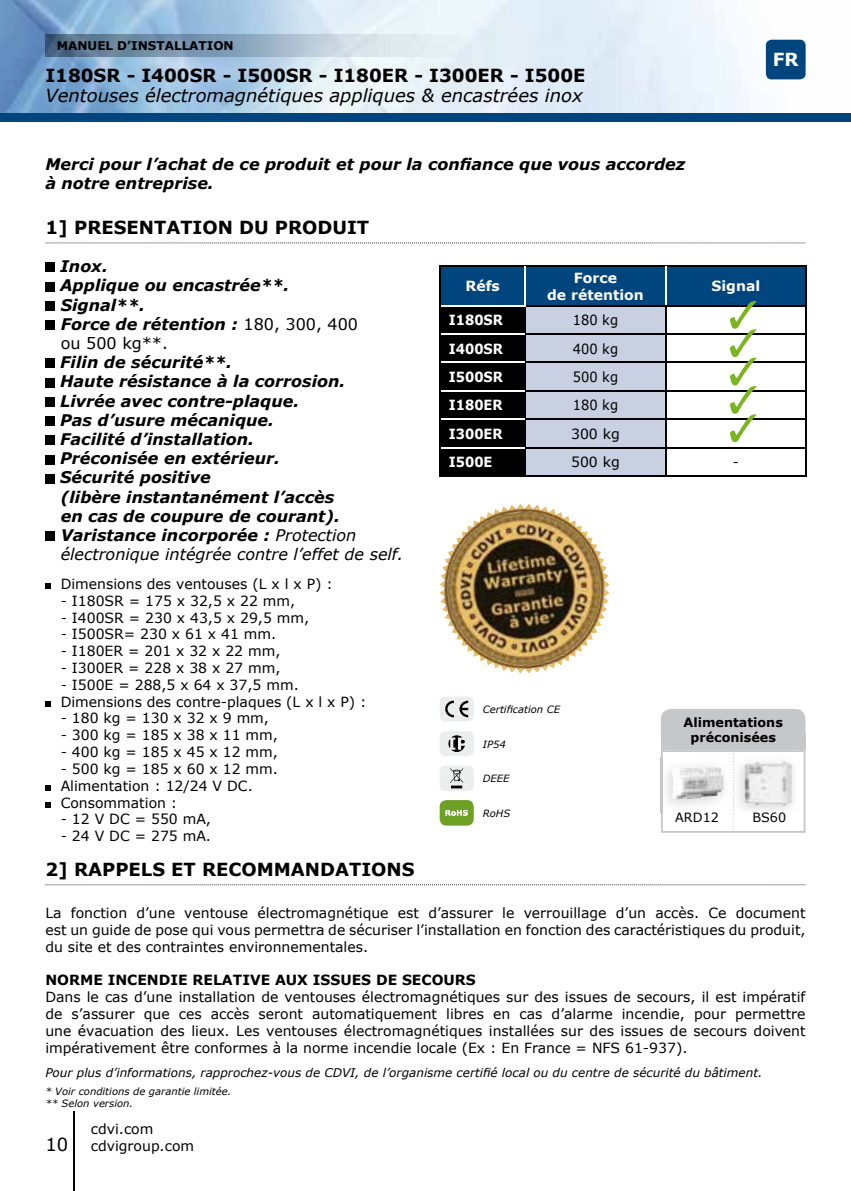
<style>
.page{position:relative;width:851px;height:1191px;background:#fff}
.page>*{position:absolute;margin:0;border:0;box-sizing:border-box;transform-origin:0 0}
.t1{font:700 18px "Verdana";color:#000}
.t2{font:italic 18px "Verdana";color:#000}
.t3{font:700 18px "Verdana";color:#fff}
.t4{font:18px "Verdana";color:#000}
.t5{font:italic 700 16px/19.2px "Verdana";color:#000}
.t6{font:14px/16.8px "Verdana";color:#000}
.t7{font:700 14px "Verdana";color:#000}
.t8{font:700 14px "Verdana";color:#fff;scale:.93 1}
.t9{font:700 14px/16.8px "Verdana";color:#fff;text-align:center}
.t10{font:14px "Verdana";color:#000;scale:.93 1}
.t11{font:14px "Verdana";color:#000;scale:.95 1}
.t12{font:700 12.8px/15.2px "Verdana";color:#000;text-align:center}
.t13{font:12.8px "Verdana";color:#000}
.t14{font:italic 12px "Verdana";color:#000}
.t15{font:700 12px "Verdana";color:#000}
.t16{font:italic 10px/12px "Verdana";color:#000}
.s1{font-weight:400;font-style:normal}
.s2{font-weight:400}
</style>
<div class="page">
<img style="left:0;top:0;width:806px;height:113px">
<div style="left:0;top:113px;width:850px;height:9px;background:#00457d"></div>
<img style="left:45px;top:34px;width:426px;height:23px">
<div style="left:765px;top:40px;width:40px;height:39px;background:#00457d;border-radius:6px"></div>
<hr style="left:74px;top:1111px;width:1px;height:80px;background:#000">
<svg style="left:45px;top:884px;width:760px;height:1px"></svg>
<div style="left:660px;top:709px;width:145px;height:41px;background:#c6c7c8;border-radius:10px"></div>
<svg style="left:660px;top:750px;width:145px;height:82px"></svg>
<img style="left:660px;top:757px;width:71px;height:55px">
<img style="left:672px;top:766px;width:42px;height:33px">
<img style="left:733px;top:752px;width:67px;height:60px">
<img style="left:744px;top:760px;width:48px;height:46px">
<svg style="left:45px;top:242px;width:760px;height:1px"></svg>
<div style="left:45px;top:263px;width:10px;height:9px;background:#000"></div>
<div style="left:45px;top:282px;width:10px;height:9px;background:#000"></div>
<div style="left:45px;top:301px;width:10px;height:9px;background:#000"></div>
<div style="left:45px;top:320px;width:10px;height:10px;background:#000"></div>
<div style="left:45px;top:359px;width:10px;height:9px;background:#000"></div>
<div style="left:45px;top:378px;width:10px;height:9px;background:#000"></div>
<div style="left:45px;top:397px;width:10px;height:9px;background:#000"></div>
<div style="left:45px;top:416px;width:10px;height:10px;background:#000"></div>
<div style="left:45px;top:435px;width:10px;height:10px;background:#000"></div>
<div style="left:45px;top:455px;width:10px;height:9px;background:#000"></div>
<div style="left:45px;top:474px;width:10px;height:9px;background:#000"></div>
<div style="left:45px;top:531px;width:10px;height:10px;background:#000"></div>
<svg style="left:45px;top:583px;width:6px;height:6px"></svg>
<svg style="left:45px;top:701px;width:6px;height:5px"></svg>
<svg style="left:45px;top:785px;width:6px;height:5px"></svg>
<svg style="left:45px;top:802px;width:6px;height:5px"></svg>
<div style="left:665px;top:266px;width:141px;height:40px;background:#00457d"></div>
<hr style="left:665px;top:305px;width:141px;height:1px;background:#000">
<hr style="left:665px;top:333px;width:141px;height:1px;background:#000">
<hr style="left:665px;top:362px;width:141px;height:1px;background:#000">
<hr style="left:665px;top:390px;width:141px;height:1px;background:#000">
<hr style="left:665px;top:419px;width:141px;height:1px;background:#000">
<hr style="left:665px;top:447px;width:141px;height:1px;background:#000">
<svg style="left:805px;top:306px;width:1px;height:169px"></svg>
<hr style="left:665px;top:475px;width:141px;height:1px;background:#000">
<hr style="left:665px;top:265px;width:141px;height:1px;background:#000">
<hr style="left:805px;top:266px;width:1px;height:39px;background:#000">
<hr style="left:439px;top:265px;width:86px;height:1px;background:#000">
<hr style="left:525px;top:265px;width:140px;height:1px;background:#000">
<svg style="left:439px;top:266px;width:227px;height:210px;background:#627284"></svg>
<hr style="left:439px;top:475px;width:86px;height:1px;background:#000">
<div style="left:439px;top:696px;width:34px;height:25px;background:#eceded;border-radius:6px"></div>
<svg style="left:445px;top:700px;width:23px;height:17px"></svg>
<div style="left:439px;top:765px;width:34px;height:26px;background:#eceded;border-radius:6px"></div>
<svg style="left:450px;top:768px;width:13px;height:20px"></svg>
<div style="left:439px;top:731px;width:34px;height:25px;background:#eceded;border-radius:6px"></div>
<svg style="left:448px;top:735px;width:17px;height:17px"></svg>
<svg style="left:439px;top:800px;width:34px;height:25px"></svg>
<img style="left:439px;top:504px;width:170px;height:169px">
<svg style="left:729px;top:301px;width:27px;height:141px"></svg>
<p class="t15" style="left:57px;top:38px;width:178px">MANUEL D’INSTALLATION</p>
<p class="t1" style="left:45px;top:64px;width:541px">I180SR - I400SR - I500SR - I180ER - I300ER - I500E</p>
<p class="t2" style="left:45px;top:84px;width:538px">Ventouses électromagnétiques appliques &amp; encastrées inox</p>
<p class="t5" style="left:45px;top:155px;width:641px">Merci pour l’achat de ce produit et pour la confiance que vous accordez à notre entreprise.</p>
<p class="t1" style="left:45px;top:216px;width:325px">1] PRESENTATION DU PRODUIT</p>
<p class="t3" style="left:772px;top:48px;width:27px">FR</p>
<p class="t5" style="left:60px;top:257px;width:299px">Inox.<br>Applique ou encastrée**.<br>Signal**.<br>Force de rétention : <span class="s1">180, 300, 400 ou 500 kg**.</span></p>
<p class="t5" style="left:60px;top:353px;width:344px">Filin de sécurité**.<br>Haute résistance à la corrosion.<br>Livrée avec contre-plaque.<br>Pas d’usure mécanique.<br>Facilité d’installation.<br>Préconisée en extérieur.<br>Sécurité positive<br>(libère instantanément l’accès<br>en cas de coupure de courant).<br>Varistance incorporée : <span class="s2">Protection électronique intégrée contre l’effet de self.</span></p>
<p class="t6" style="left:61px;top:576px;width:273px">Dimensions des ventouses (L x l x P) :</p>
<p class="t6" style="left:61px;top:592px;width:236px">- I180SR = 175 x 32,5 x 22 mm,</p>
<p class="t6" style="left:61px;top:609px;width:250px">- I400SR = 230 x 43,5 x 29,5 mm,</p>
<p class="t6" style="left:61px;top:626px;width:217px">- I500SR= 230 x 61 x 41 mm.</p>
<p class="t6" style="left:61px;top:643px;width:221px">- I180ER = 201 x 32 x 22 mm,</p>
<p class="t6" style="left:61px;top:660px;width:221px">- I300ER = 228 x 38 x 27 mm,</p>
<p class="t6" style="left:61px;top:676px;width:307px">- I500E = 288,5 x 64 x 37,5 mm.<br>Dimensions des contre-plaques (L x l x P) :</p>
<p class="t6" style="left:61px;top:710px;width:210px">- 180 kg = 130 x 32 x 9 mm,</p>
<p class="t6" style="left:61px;top:727px;width:219px">- 300 kg = 185 x 38 x 11 mm,</p>
<p class="t6" style="left:61px;top:744px;width:219px">- 400 kg = 185 x 45 x 12 mm,</p>
<p class="t6" style="left:61px;top:760px;width:219px">- 500 kg = 185 x 60 x 12 mm.<br>Alimentation : 12/24 V DC.<br>Consommation :</p>
<p class="t6" style="left:61px;top:811px;width:152px">- 12 V DC = 550 mA,</p>
<p class="t6" style="left:61px;top:828px;width:152px">- 24 V DC = 275 mA.</p>
<p class="t1" style="left:45px;top:857px;width:370px">2] RAPPELS ET RECOMMANDATIONS</p>
<p class="t9" style="left:465px;top:278px;width:36px">Réfs</p>
<p class="t9" style="left:547px;top:269px;width:98px">Force<br>de rétention</p>
<p class="t9" style="left:711px;top:278px;width:50px">Signal</p>
<p class="t8" style="left:448px;top:311px;width:60px">I180SR</p>
<p class="t10" style="left:572px;top:311px;width:50px">180 kg</p>
<p class="t8" style="left:448px;top:339px;width:60px">I400SR</p>
<p class="t10" style="left:572px;top:340px;width:50px">400 kg</p>
<p class="t8" style="left:448px;top:368px;width:60px">I500SR</p>
<p class="t10" style="left:572px;top:368px;width:50px">500 kg</p>
<p class="t8" style="left:448px;top:396px;width:60px">I180ER</p>
<p class="t10" style="left:572px;top:396px;width:50px">180 kg</p>
<p class="t8" style="left:448px;top:424px;width:60px">I300ER</p>
<p class="t6" style="left:571px;top:425px;width:50px">300 kg</p>
<p class="t8" style="left:448px;top:453px;width:49px">I500E</p>
<p class="t6" style="left:571px;top:454px;width:50px">500 kg</p>
<p class="t11" style="left:732px;top:453px;width:8px">-</p>
<p class="t16" style="left:482px;top:703px;width:79px">Certification CE</p>
<p class="t16" style="left:482px;top:738px;width:24px">IP54</p>
<p class="t16" style="left:482px;top:772px;width:28px">DEEE</p>
<p class="t16" style="left:482px;top:807px;width:29px">RoHS</p>
<p class="t12" style="left:683px;top:714px;width:101px">Alimentations préconisées</p>
<p class="t13" style="left:675px;top:809px;width:45px">ARD12</p>
<p class="t13" style="left:752px;top:809px;width:35px">BS60</p>
<p class="t6" style="left:45px;top:905px;width:761px;text-align:justify">La fonction d’une ventouse électromagnétique est d’assurer le verrouillage d’un accès. Ce document est un guide de pose qui vous permettra de sécuriser l’installation en fonction des caractéristiques du produit, du site et des contraintes environnementales.</p>
<p class="t7" style="left:45px;top:971px;width:432px">NORME INCENDIE RELATIVE AUX ISSUES DE SECOURS</p>
<p class="t6" style="left:45px;top:989px;width:761px;text-align:justify">Dans le cas d’une installation de ventouses électromagnétiques sur des issues de secours, il est impératif de s’assurer que ces accès seront automatiquement libres en cas d’alarme incendie, pour permettre une évacuation des lieux. Les ventouses électromagnétiques installées sur des issues de secours doivent impérativement être conformes à la norme incendie locale (Ex : En France = NFS 61-937).</p>
<p class="t14" style="left:45px;top:1065px;width:718px">Pour plus d’informations, rapprochez-vous de CDVI, de l’organisme certifié local ou du centre de sécurité du bâtiment.</p>
<p class="t16" style="left:45px;top:1085px;width:187px">* Voir conditions de garantie limitée. ** Selon version.</p>
<p class="t4" style="left:45px;top:1133px;width:24px">10</p>
<p class="t6" style="left:91px;top:1121px;width:105px">cdvi.com cdvigroup.com</p>
</div>
